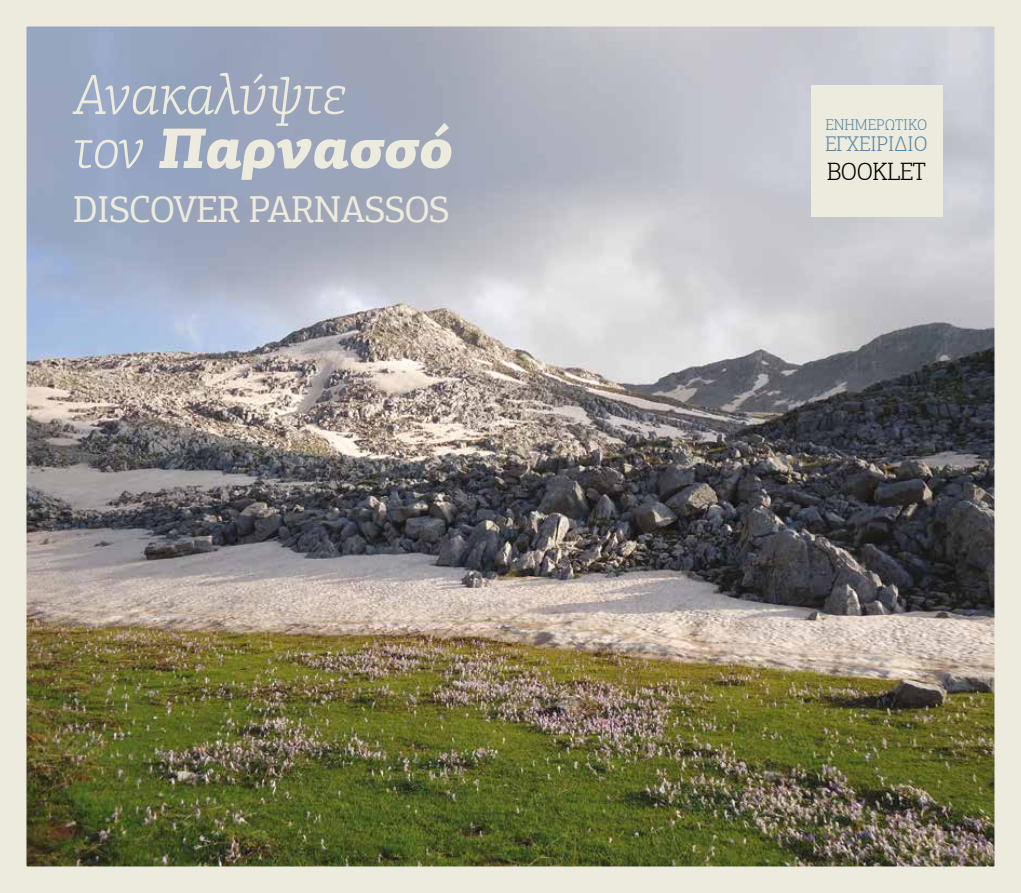
<style>
.page{position:relative;width:1021px;height:893px;background:#fff}
.page>*{position:absolute;margin:0;border:0;box-sizing:border-box;transform-origin:0 0}
.t1{font:italic 300 57px/54px "PF Agora Slab Pro";letter-spacing:-.01em;color:#edebdd}
.t2{font:37.5px "PF Agora Slab Pro";letter-spacing:-.02em;color:#edebdd}
.t3{font:300 25.05px "PF Agora Slab Pro";letter-spacing:-.02em;color:#000}
.t4{font:300 21.3px "PF Agora Slab Pro";letter-spacing:-.02em;color:#5986a3}
.t5{font:300 15.6px "PF Agora Slab Pro";color:#5986a3}
.s1{font-weight:900}
</style>
<div class="page">
<img style="left:0;top:0;width:1020px;height:893px">
<div style="left:811px;top:85px;width:132px;height:132px;background:#edebdd"></div>
<p class="t1" style="left:73px;top:68px;width:382px">Ανακαλύψτε<br>τον <span class="s1">Παρνασσό</span></p>
<p class="t2" style="left:73px;top:186px;width:378px">DISCOVER PARNASSΟS</p>
<p class="t5" style="left:825px;top:116px;width:103px">ΕΝΗΜΕΡΩΤΙΚΟ</p>
<p class="t4" style="left:825px;top:132px;width:104px">ΕΓΧΕΙΡΙΔΙΟ</p>
<p class="t3" style="left:826px;top:157px;width:100px">BOOKLET</p>
</div>
